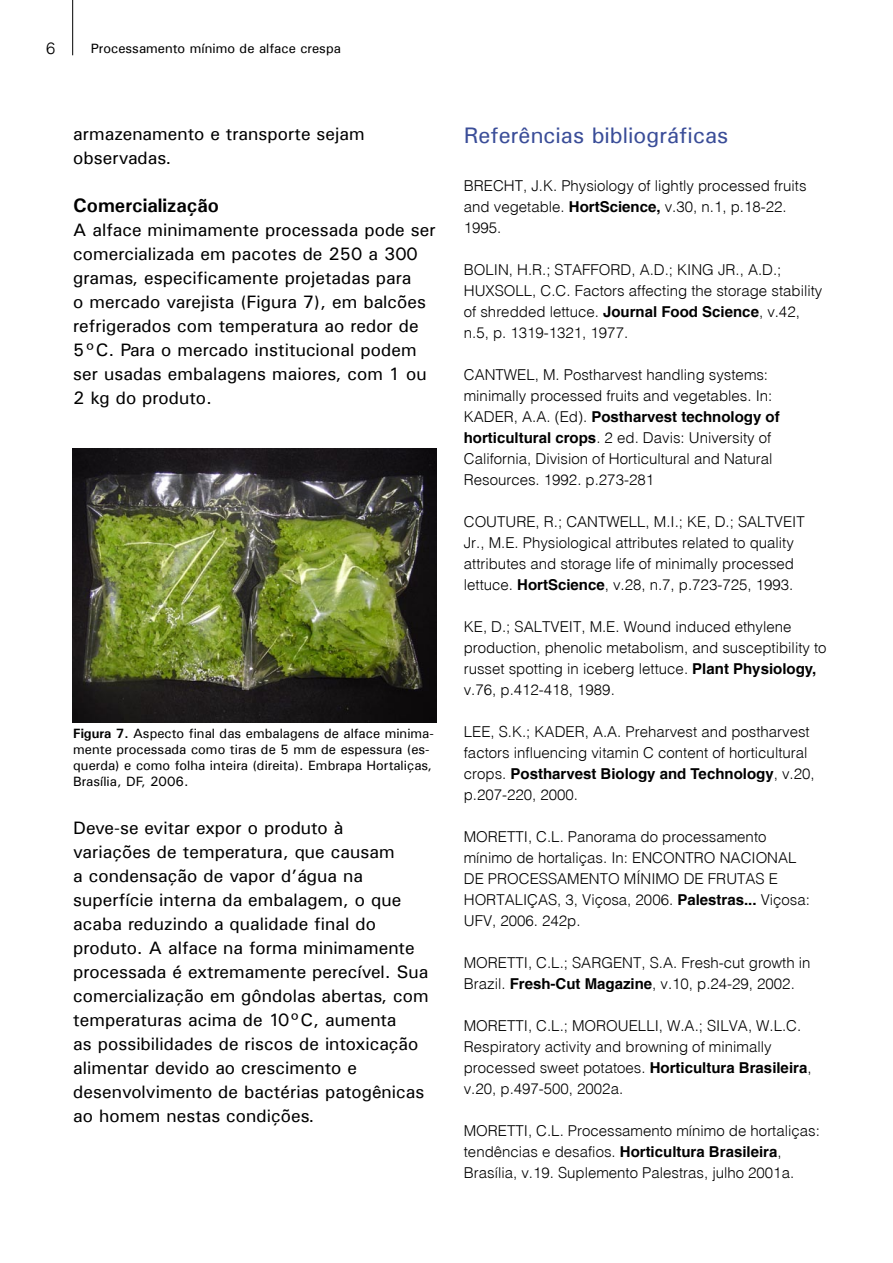
<style>
.page{position:relative;width:893px;height:1263px;background:#fff}
.page>*{position:absolute;margin:0;border:0;box-sizing:border-box;transform-origin:0 0}
._03-Subtitulo{font:22.5px "Univers";color:#3a4d98}
._03-Subtitulo-1{font:700 19.5px "Univers";color:#000}
._04-texto{font:18px/24px "Univers";color:#000}
.t1{font:16.5px "Switzerland Light Plain";color:#000}
._06-bibliografia{font:15px/21px "Switzerland Light Plain";color:#000}
._05-legenda{font:13.5px/16.2px "Univers";color:#000}
.s1{font-weight:700}
.s2{font-family:"Switzerland";font-weight:700}
</style>
<div class="page">
<hr style="left:72px;top:0;width:1px;height:55px;background:#000">
<img style="left:72px;top:449px;width:365px;height:273px">
<p class="t1" style="left:46px;top:37px;width:11px">6</p>
<p class="_05-legenda" style="left:91px;top:41px;width:251px">Processamento mínimo de alface crespa</p>
<p class="_04-texto" style="left:73px;top:122px;width:293px">armazenamento e transporte sejam observadas.</p>
<p class="_03-Subtitulo-1" style="left:73px;top:193px;width:147px">Comercialização</p>
<p class="_04-texto" style="left:73px;top:218px;width:364px">A alface minimamente processada pode ser comercializada em pacotes de 250 a 300 gramas, especificamente projetadas para<br>o mercado varejista (Figura 7), em balcões refrigerados com temperatura ao redor de 5°C. Para o mercado institucional podem ser usadas embalagens maiores, com 1 ou 2 kg do produto.</p>
<p class="_05-legenda" style="left:73px;top:724px;width:362px"><span class="s1">Figura 7.</span> Aspecto final das embalagens de alface minima&shy;mente processada como tiras de 5 mm de espessura (es&shy;querda) e como folha inteira (direita). Embrapa Hortaliças, Brasília, DF, 2006.</p>
<p class="_04-texto" style="left:73px;top:816px;width:357px">Deve-se evitar expor o produto à<br>variações de temperatura, que causam<br>a condensação de vapor d’água na superfície interna da embalagem, o que acaba reduzindo a qualidade final do produto. A alface na forma minimamente processada é extremamente perecível. Sua comercialização em gôndolas abertas, com temperaturas acima de 10°C, aumenta<br>as possibilidades de riscos de intoxicação alimentar devido ao crescimento e desenvolvimento de bactérias patogênicas ao homem nestas condições.</p>
<p class="_03-Subtitulo" style="left:464px;top:121px;width:266px">Referências bibliográficas</p>
<p class="_06-bibliografia" style="left:464px;top:175px;width:344px">BRECHT, J.K. Physiology of lightly processed fruits and vegetable. <span class="s2">HortScience,</span> v.30, n.1, p.18-22.<br>1995.</p>
<p class="_06-bibliografia" style="left:464px;top:259px;width:360px">BOLIN, H.R.; STAFFORD, A.D.; KING JR., A.D.; HUXSOLL, C.C. Factors affecting the storage stability of shredded lettuce. <span class="s2">Journal Food Science</span>, v.42, n.5, p. 1319-1321, 1977.</p>
<p class="_06-bibliografia" style="left:464px;top:364px;width:317px">CANTWEL, M. Postharvest handling systems: minimally processed fruits and vegetables. In:<br>KADER, A.A. (Ed). <span class="s2">Postharvest technology of horticultural crops</span>. 2 ed. Davis: University of California, Division of Horticultural and Natural Resources. 1992. p.273-281</p>
<p class="_06-bibliografia" style="left:464px;top:511px;width:342px">COUTURE, R.; CANTWELL, M.I.; KE, D.; SALTVEIT Jr., M.E. Physiological attributes related to quality attributes and storage life of minimally processed lettuce. <span class="s2">HortScience</span>, v.28, n.7, p.723-725, 1993.</p>
<p class="_06-bibliografia" style="left:464px;top:616px;width:364px">KE, D.; SALTVEIT, M.E. Wound induced ethylene production, phenolic metabolism, and susceptibility to russet spotting in iceberg lettuce. <span class="s2">Plant Physiology, </span>v.76, p.412-418, 1989.</p>
<p class="_06-bibliografia" style="left:464px;top:721px;width:352px">LEE, S.K.; KADER, A.A. Preharvest and postharvest factors influencing vitamin C content of horticultural crops. <span class="s2">Postharvest Biology and Technology</span>, v.20, p.207-220, 2000.</p>
<p class="_06-bibliografia" style="left:464px;top:826px;width:348px">MORETTI, C.L. Panorama do processamento mínimo de hortaliças. In: ENCONTRO NACIONAL DE PROCESSAMENTO MÍNIMO DE FRUTAS E HORTALIÇAS, 3, Viçosa, 2006. <span class="s2">Palestras...</span> Viçosa:<br>UFV, 2006. 242p.</p>
<p class="_06-bibliografia" style="left:464px;top:952px;width:348px">MORETTI, C.L.; SARGENT, S.A. Fresh-cut growth in<br>Brazil. <span class="s2">Fresh-Cut Magazine</span>, v.10, p.24-29, 2002.</p>
<p class="_06-bibliografia" style="left:464px;top:1015px;width:349px">MORETTI, C.L.; MOROUELLI, W.A.; SILVA, W.L.C.<br>Respiratory activity and browning of minimally processed sweet potatoes. <span class="s2">Horticultura Brasileira</span>, v.20, p.497-500, 2002a.</p>
<p class="_06-bibliografia" style="left:464px;top:1120px;width:358px">MORETTI, C.L. Processamento mínimo de hortaliças: tendências e desafios. <span class="s2">Horticultura Brasileira</span>,<br>Brasília, v.19. Suplemento Palestras, julho 2001a.</p>
</div>
